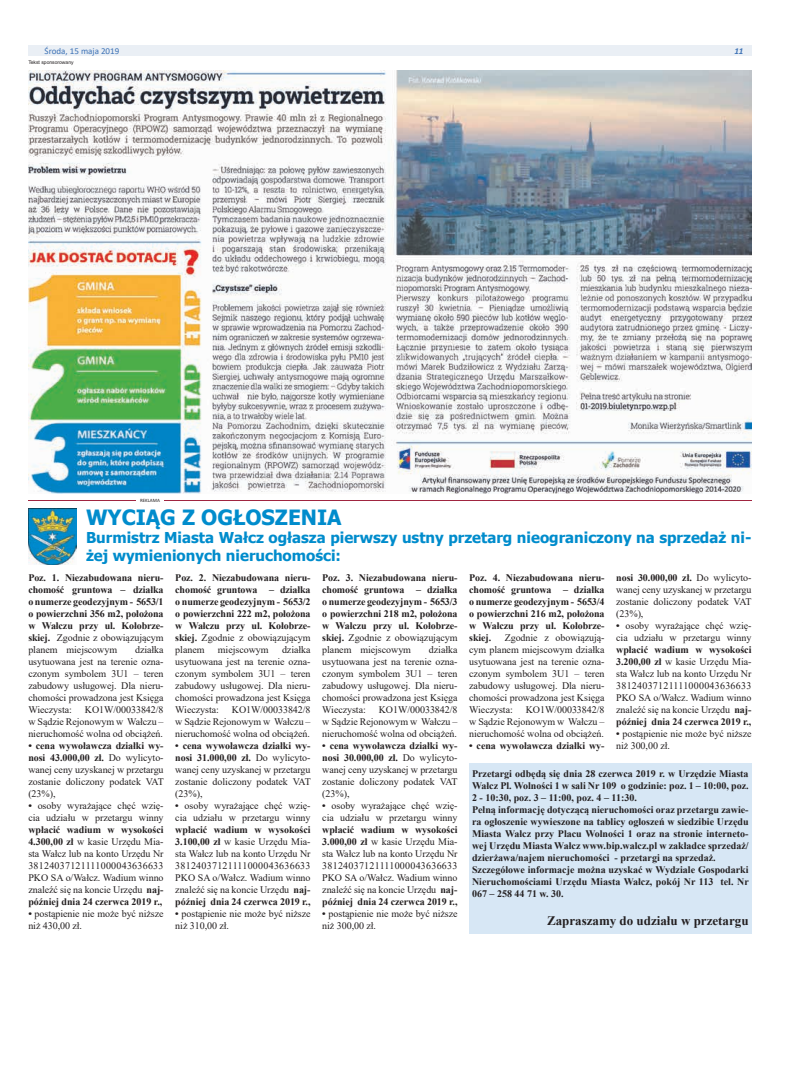
<style>
.page{position:relative;width:794px;height:1092px;background:#fff}
.page>*{position:absolute;margin:0;border:0;box-sizing:border-box;transform-origin:0 0}
.t1{font:700 21px "Tahoma";color:#008ccc}
.t2{font:700 15px/18px "Tahoma";color:#008ccc}
.t3{font:700 13px "Times New Roman";color:#231f20}
.t4{font:10px/12px "Times New Roman";letter-spacing:-.005em;color:#231f20;text-align:justify}
.t5{font:700 10px/12px "Times New Roman";color:#231f20;text-align:justify}
.t6{font:9px "Calibri";color:#3d72b6}
.t7{font:italic 700 9px "Calibri";color:#3d72b6}
.t8{font:5px "Arial";color:#231f20}
.t9{font:5px "Calibri";color:#231f20}
.s1{font-weight:400}
.s2{font-weight:700}
</style>
<div class="page">
<div style="left:28px;top:45px;width:723px;height:11px;background:#eaeff5"></div>
<img style="left:28px;top:508px;width:49px;height:57px">
<div style="left:469px;top:763px;width:282px;height:170px;background:#d7e7f5"></div>
<hr style="left:28px;top:500px;width:723px;height:1px;background:#a02540">
<hr style="left:136px;top:498px;width:28px;height:4px;background:#fff">
<img style="left:28px;top:71px;width:723px;height:422px">
<p class="t6" style="left:45px;top:44px;width:76px">Środa, 15 maja 2019</p>
<p class="t7" style="left:734px;top:44px;width:11px">11</p>
<p class="t8" style="left:28px;top:59px;width:47px">Tekst sponsorowany</p>
<p class="t9" style="left:140px;top:496px;width:21px">REKLAMA</p>
<h1 class="t1" style="left:86px;top:502px;width:257px">WYCIĄG Z OGŁOSZENIA</h1>
<h2 class="t2" style="left:86px;top:529px;width:667px">Burmistrz Miasta Wałcz ogłasza pierwszy ustny przetarg nieograniczony na sprzedaż ni&shy;żej wymienionych nieruchomości:</h2>
<p class="t5" style="left:28px;top:571px;width:137px">Poz. 1. Niezabudowana nieru&shy;chomość gruntowa – działka o numerze geodezyjnym - 5653/1 o powierzchni 356 m2, położona w Wałczu przy ul. Kołobrze&shy;skiej. <span class="s1">Zgodnie z obowiązującym planem miejscowym</span></p>
<p class="t4" style="left:616px;top:571px;width:137px"><span class="s2">nosi 30.000,00 zł.</span> Do wylicyto&shy;wanej ceny uzyskanej w przetargu zostanie doliczony podatek VAT (23%),</p>
<p class="t4" style="left:616px;top:619px;width:137px"><span class="s2">•</span> osoby wyrażające chęć wzię&shy;cia udziału w przetargu winny</p>
<p class="t4" style="left:616px;top:643px;width:137px"><span class="s2">wpłacić wadium w wysokości 3.200,00 zł</span> w kasie Urzędu Mia&shy;sta Wałcz lub na konto Urzędu Nr 38124037121111000043636633<br>PKO SA o/Wałcz. Wadium winno znaleźć się na koncie Urzędu <span class="s2">naj&shy;później dnia 24 czerwca 2019 r.,</span></p>
<p class="t4" style="left:616px;top:727px;width:137px"><span class="s2">•</span> postąpienie nie może być niższe niż 300,00 zł.</p>
<p class="t5" style="left:472px;top:767px;width:278px;text-align:left">Przetargi odbędą się dnia 28 czerwca 2019 r. w Urzędzie Miasta Wałcz Pl. Wolności 1 w sali Nr 109 o godzinie: poz. 1 – 10:00, poz.<br>2 - 10:30, poz. 3 – 11:00, poz. 4 – 11:30.<br>Pełną informację dotyczącą nieruchomości oraz przetargu zawie&shy;ra ogłoszenie wywieszone na tablicy ogłoszeń w siedzibie Urzędu Miasta Wałcz przy Placu Wolności 1 oraz na stronie interneto&shy;wej Urzędu Miasta Wałcz www.bip.walcz.pl w zakładce sprzedaż/ dzierżawa/najem nieruchomości - przetargi na sprzedaż.<br>Szczegółowe informacje można uzyskać w Wydziale Gospodarki Nieruchomościami Urzędu Miasta Wałcz, pokój Nr 113 tel. Nr 067 – 258 44 71 w. 30.</p>
<h3 class="t3" style="left:547px;top:910px;width:203px">Zapraszamy do udziału w przetargu</h3>
<p class="t5" style="left:175px;top:571px;width:137px">Poz. 2. Niezabudowana nieru&shy;chomość gruntowa – działka o numerze geodezyjnym - 5653/2 o powierzchni 222 m2, położona w Wałczu przy ul. Kołobrze&shy;skiej. <span class="s1">Zgodnie z obowiązującym planem</span></p>
<p class="t5" style="left:322px;top:571px;width:137px">Poz. 3. Niezabudowana nieru&shy;chomość gruntowa – działka o numerze geodezyjnym - 5653/3 o powierzchni 218 m2, położona w Wałczu przy ul. Kołobrze&shy;skiej. <span class="s1">Zgodnie z obowiązującym planem miejscowym</span></p>
<p class="t5" style="left:469px;top:571px;width:137px">Poz. 4. Niezabudowana nieru&shy;chomość gruntowa – działka o numerze geodezyjnym - 5653/4 o powierzchni 216 m2, położona w Wałczu przy ul. Kołobrze&shy;skiej.</p>
<p class="t4" style="left:469px;top:631px;width:137px;text-indent:35px">Zgodnie z obowiązują&shy;cym planem miejscowym działka usytuowana jest na terenie ozna&shy;czonym symbolem 3U1 – teren zabudowy usługowej. Dla nieru&shy;chomości prowadzona jest Księga Wieczysta:</p>
<p class="t4" style="left:218px;top:643px;width:52px">miejscowym</p>
<p class="t4" style="left:28px;top:643px;width:137px;text-indent:107px">działka usytuowana jest na terenie ozna&shy;czonym symbolem 3U1 – teren zabudowy usługowej. Dla nieru&shy;chomości prowadzona jest Księga Wieczysta:</p>
<p class="t4" style="left:175px;top:643px;width:137px;text-indent:107px">działka usytuowana jest na terenie ozna&shy;czonym symbolem 3U1 – teren zabudowy usługowej. Dla nieru&shy;chomości prowadzona jest Księga Wieczysta:</p>
<p class="t4" style="left:322px;top:643px;width:137px;text-indent:107px">działka usytuowana jest na terenie ozna&shy;czonym symbolem 3U1 – teren zabudowy usługowej. Dla nieru&shy;chomości prowadzona jest Księga Wieczysta:</p>
<p class="t4" style="left:28px;top:703px;width:137px;text-indent:56px">KO1W/00033842/8 w Sądzie Rejonowym w Wałczu – nieruchomość wolna od obciążeń.</p>
<p class="t4" style="left:28px;top:739px;width:137px"><span class="s2">• cena wywoławcza działki wy&shy;nosi 43.000,00 zł.</span> Do wylicyto&shy;wanej ceny uzyskanej w przetargu zostanie doliczony podatek VAT (23%),</p>
<p class="t4" style="left:28px;top:799px;width:137px"><span class="s2">•</span> osoby wyrażające chęć wzię&shy;cia udziału w przetargu winny</p>
<p class="t4" style="left:28px;top:823px;width:137px"><span class="s2">wpłacić wadium w wysokości 4.300,00 zł</span> w kasie Urzędu Mia&shy;sta Wałcz lub na konto Urzędu Nr 38124037121111000043636633<br>PKO SA o/Wałcz. Wadium winno znaleźć się na koncie Urzędu <span class="s2">naj&shy;później dnia 24 czerwca 2019 r.,</span></p>
<p class="t4" style="left:28px;top:907px;width:137px"><span class="s2">•</span> postąpienie nie może być niższe niż 430,00 zł.</p>
<p class="t4" style="left:175px;top:703px;width:137px;text-indent:56px">KO1W/00033842/8 w Sądzie Rejonowym w Wałczu – nieruchomość wolna od obciążeń.</p>
<p class="t4" style="left:175px;top:739px;width:137px"><span class="s2">• cena wywoławcza działki wy&shy;nosi 31.000,00 zł.</span> Do wylicyto&shy;wanej ceny uzyskanej w przetargu zostanie doliczony podatek VAT (23%),</p>
<p class="t4" style="left:175px;top:799px;width:137px"><span class="s2">•</span> osoby wyrażające chęć wzię&shy;cia udziału w przetargu winny</p>
<p class="t4" style="left:175px;top:823px;width:137px"><span class="s2">wpłacić wadium w wysokości 3.100,00 zł</span> w kasie Urzędu Mia&shy;sta Wałcz lub na konto Urzędu Nr 38124037121111000043636633<br>PKO SA o/Wałcz. Wadium winno znaleźć się na koncie Urzędu <span class="s2">naj&shy;później dnia 24 czerwca 2019 r.,</span></p>
<p class="t4" style="left:175px;top:907px;width:137px"><span class="s2">•</span> postąpienie nie może być niższe niż 310,00 zł.</p>
<p class="t4" style="left:322px;top:703px;width:137px;text-indent:56px">KO1W/00033842/8 w Sądzie Rejonowym w Wałczu – nieruchomość wolna od obciążeń.</p>
<p class="t4" style="left:322px;top:739px;width:137px"><span class="s2">• cena wywoławcza działki wy&shy;nosi 30.000,00 zł.</span> Do wylicyto&shy;wanej ceny uzyskanej w przetargu zostanie doliczony podatek VAT (23%),</p>
<p class="t4" style="left:322px;top:799px;width:137px"><span class="s2">•</span> osoby wyrażające chęć wzię&shy;cia udziału w przetargu winny</p>
<p class="t4" style="left:322px;top:823px;width:137px"><span class="s2">wpłacić wadium w wysokości 3.000,00 zł</span> w kasie Urzędu Mia&shy;sta Wałcz lub na konto Urzędu Nr 38124037121111000043636633<br>PKO SA o/Wałcz. Wadium winno znaleźć się na koncie Urzędu <span class="s2">naj&shy;później dnia 24 czerwca 2019 r.,</span></p>
<p class="t4" style="left:322px;top:907px;width:137px"><span class="s2">•</span> postąpienie nie może być niższe niż 300,00 zł.</p>
<p class="t4" style="left:469px;top:703px;width:137px;text-indent:56px">KO1W/00033842/8 w Sądzie Rejonowym w Wałczu – nieruchomość wolna od obciążeń.</p>
<p class="t5" style="left:469px;top:739px;width:137px">• cena wywoławcza działki wy-</p>
</div>
